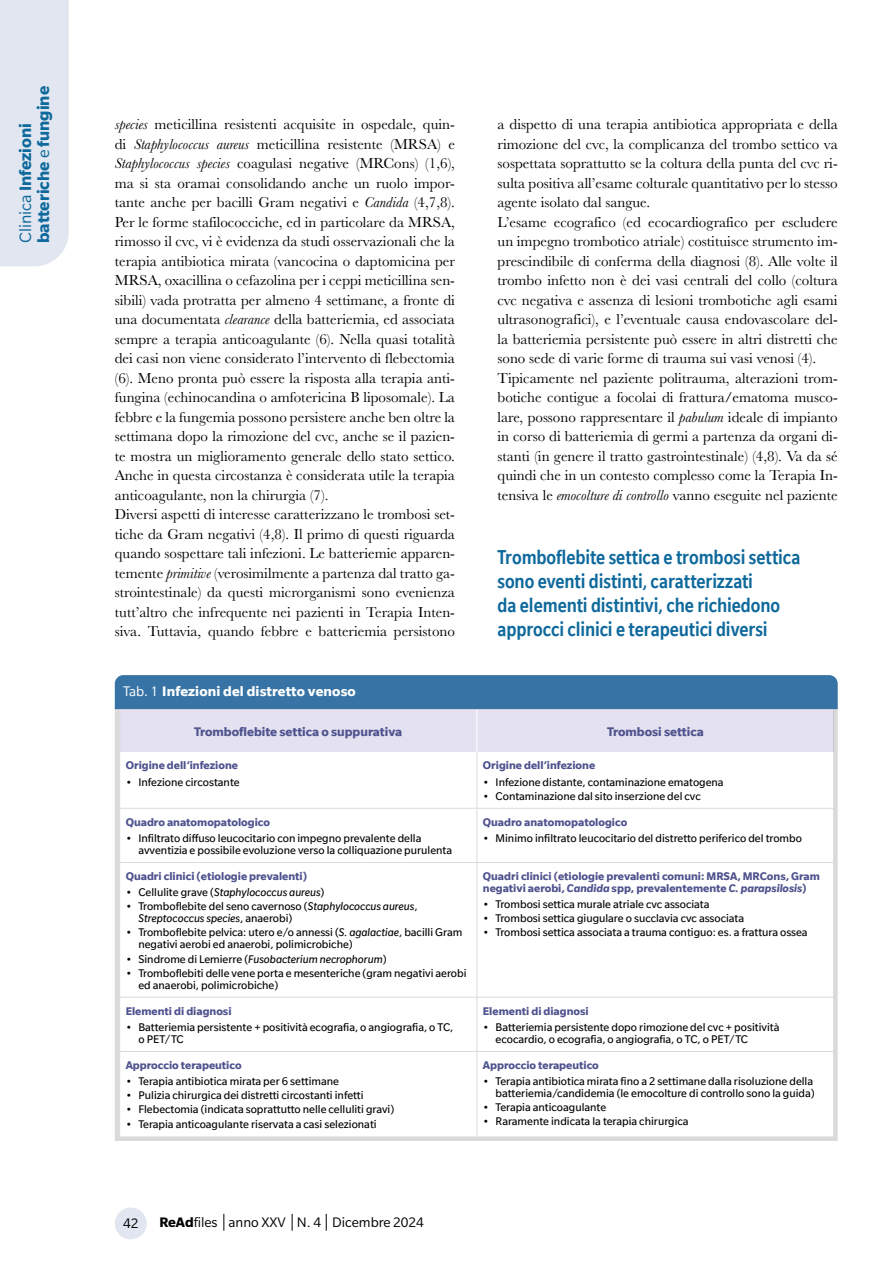
<style>
.page{position:relative;width:893px;height:1263px;background:#fff}
.page>*{position:absolute;margin:0;border:0;box-sizing:border-box;transform-origin:0 0}
.t1{font:500 condensed 21.75px/24px "Slate";letter-spacing:-.005em;color:#0e699c}
.t2{font:700 18px/18px "Slate Std";color:#0e699c}
.t3{font:15px/19.5px "Baskerville";color:#000}
.t4{font:700 15px "Slate";letter-spacing:.01em;color:#fff}
.t5{font:15px "Slate Std";color:#000}
.t6{font:15px "Slate";color:#000}
.t7{font:700 13.5px "Slate";color:#4f538e}
.t8{font:12px/12px "Slate";color:#000}
.t9{font:700 12px/12px "Slate";color:#4f538e}
.t10{font:italic 12px "Slate";color:#000}
.s1{font-weight:400}
.s2{font-style:italic}
.s3{font-style:normal}
.s4{font-weight:700}
</style>
<div class="page">
<div style="left:0;top:0;width:69px;height:266px;background:#e1e6f0"></div>
<div style="left:115px;top:1207px;width:32px;height:32px;background:#e1e6f0;border-radius:50%"></div>
<svg style="left:224px;top:1214px;width:1px;height:17px"></svg>
<svg style="left:292px;top:1214px;width:1px;height:17px"></svg>
<svg style="left:326px;top:1214px;width:1px;height:17px"></svg>
<hr style="left:119px;top:808px;width:358px;height:1px;background:#dadada">
<hr style="left:119px;top:862px;width:358px;height:1px;background:#dadada">
<hr style="left:119px;top:997px;width:358px;height:1px;background:#dadada">
<hr style="left:119px;top:1051px;width:358px;height:1px;background:#dadada">
<hr style="left:476px;top:752px;width:1px;height:56px;background:#dadada">
<hr style="left:477px;top:808px;width:357px;height:1px;background:#dadada">
<hr style="left:476px;top:809px;width:1px;height:53px;background:#dadada">
<hr style="left:477px;top:862px;width:357px;height:1px;background:#dadada">
<hr style="left:476px;top:863px;width:1px;height:134px;background:#dadada">
<hr style="left:477px;top:997px;width:357px;height:1px;background:#dadada">
<hr style="left:476px;top:998px;width:1px;height:53px;background:#dadada">
<hr style="left:477px;top:1051px;width:357px;height:1px;background:#dadada">
<hr style="left:476px;top:1052px;width:1px;height:84px;background:#dadada">
<div style="left:115px;top:705px;width:723px;height:436px;border:4px solid #dadada"></div>
<svg style="left:115px;top:675px;width:723px;height:77px;background:#97b0cf"></svg>
<p class="t2" style="left:16px;top:243px;width:159px;rotate:-90deg"><span class="s1">Clinica</span> Infezioni batteriche <span class="s1">e</span> fungine</p>
<p class="t3" style="left:115px;top:115px;width:342px"><span class="s2">species</span> meticillina resistenti acquisite in ospedale, quin&shy;di <span class="s2">Staphylococcus aureus</span> meticillina resistente (MRSA) e <span class="s2">Staphylococcus species</span> coagulasi negative (MRCons) (1,6), ma si sta oramai consolidando anche un ruolo impor&shy;tante anche per bacilli Gram negativi e <span class="s2">Candida</span> (4,7,8).<br>Per le forme stafilococciche, ed in particolare da MRSA, rimosso il cvc, vi è evidenza da studi osservazionali che la terapia antibiotica mirata (vancocina o daptomicina per MRSA, oxacillina o cefazolina per i ceppi meticillina sen&shy;sibili) vada protratta per almeno 4 settimane, a fronte di una documentata <span class="s2">clearance</span> della batteriemia, ed associata sempre a terapia anticoagulante (6). Nella quasi totalità dei casi non viene considerato l’intervento di flebectomia (6). Meno pronta può essere la risposta alla terapia anti&shy;fungina (echinocandina o amfotericina B liposomale). La febbre e la fungemia possono persistere anche ben oltre la settimana dopo la rimozione del cvc, anche se il pazien&shy;te mostra un miglioramento generale dello stato settico.<br>Anche in questa circostanza è considerata utile la terapia anticoagulante, non la chirurgia (7).<br>Diversi aspetti di interesse caratterizzano le trombosi set&shy;tiche da Gram negativi (4,8). Il primo di questi riguarda quando sospettare tali infezioni. Le batteriemie apparen&shy;temente <span class="s2">primitive</span> (verosimilmente a partenza dal tratto ga&shy;strointestinale) da questi microrganismi sono evenienza tutt’altro che infrequente nei pazienti in Terapia Inten&shy;siva. Tuttavia, quando febbre e batteriemia persistono</p>
<p class="t3" style="left:497px;top:115px;width:342px">a dispetto di una terapia antibiotica appropriata e della rimozione del cvc, la complicanza del trombo settico va sospettata soprattutto se la coltura della punta del cvc ri&shy;sulta positiva all’esame colturale quantitativo per lo stesso agente isolato dal sangue.<br>L’esame ecografico (ed ecocardiografico per escludere un impegno trombotico atriale) costituisce strumento im&shy;prescindibile di conferma della diagnosi (8). Alle volte il trombo infetto non è dei vasi centrali del collo (coltura cvc negativa e assenza di lesioni trombotiche agli esami ultrasonografici), e l’eventuale causa endovascolare del&shy;la batteriemia persistente può essere in altri distretti che sono sede di varie forme di trauma sui vasi venosi (4).<br>Tipicamente nel paziente politrauma, alterazioni trom&shy;botiche contigue a focolai di frattura/ematoma musco&shy;lare, possono rappresentare il <span class="s2">pabulum</span> ideale di impianto in corso di batteriemia di germi a partenza da organi di&shy;stanti (in genere il tratto gastrointestinale) (4,8). Va da sé quindi che in un contesto complesso come la Terapia In&shy;tensiva le <span class="s2">emocolture di controllo</span> vanno eseguite nel paziente</p>
<h1 class="t1" style="left:497px;top:545px;width:304px">Tromboflebite settica e trombosi settica sono eventi distinti, caratterizzati<br>da elementi distintivi, che richiedono approcci clinici e terapeutici diversi</h1>
<p class="t4" style="left:123px;top:683px;width:234px"><span class="s1">Tab. 1</span> Infezioni del distretto venoso</p>
<p class="t7" style="left:194px;top:724px;width:209px">Tromboflebite settica o suppurativa</p>
<p class="t7" style="left:607px;top:724px;width:98px">Trombosi settica</p>
<p class="t9" style="left:126px;top:759px;width:114px">Origine dell’infezione</p>
<p class="t8" style="left:126px;top:776px;width:115px">• Infezione circostante</p>
<p class="t9" style="left:483px;top:759px;width:114px">Origine dell’infezione</p>
<p class="t8" style="left:483px;top:776px;width:242px">• Infezione distante, contaminazione ematogena</p>
<p class="t8" style="left:483px;top:790px;width:219px">• Contaminazione dal sito inserzione del cvc</p>
<p class="t9" style="left:126px;top:816px;width:146px">Quadro anatomopatologico</p>
<p class="t8" style="left:138px;top:832px;width:315px;text-indent:-13px">• Infiltrato diffuso leucocitario con impegno prevalente della avventizia e possibile evoluzione verso la colliquazione purulenta</p>
<p class="t9" style="left:126px;top:870px;width:183px">Quadri clinici (etiologie prevalenti)</p>
<p class="t10" style="left:126px;top:886px;width:200px"><span class="s3">• Cellulite grave (</span>Staphylococcus aureus<span class="s3">)</span></p>
<p class="t8" style="left:138px;top:900px;width:281px;text-indent:-13px">• Tromboflebite del seno cavernoso (<span class="s2">Staphylococcus aureus</span>,<br><span class="s2">Streptococcus species</span>, anaerobi)</p>
<p class="t8" style="left:138px;top:926px;width:325px;text-indent:-13px">• Tromboflebite pelvica: utero e/o annessi (<span class="s2">S. agalactiae</span>, bacilli Gram negativi aerobi ed anaerobi, polimicrobiche)</p>
<p class="t10" style="left:126px;top:952px;width:262px"><span class="s3">• Sindrome di Lemierre (</span>Fusobacterium necrophorum<span class="s3">)</span></p>
<p class="t8" style="left:138px;top:967px;width:330px;text-indent:-13px">• Tromboflebiti delle vene porta e mesenteriche (gram negativi aerobi ed anaerobi, polimicrobiche)</p>
<p class="t9" style="left:126px;top:1005px;width:107px">Elementi di diagnosi</p>
<p class="t8" style="left:138px;top:1021px;width:316px;text-indent:-13px">• Batteriemia persistente + positività ecografia, o angiografia, o TC, o PET/TC</p>
<p class="t9" style="left:126px;top:1059px;width:118px">Approccio terapeutico</p>
<p class="t8" style="left:126px;top:1075px;width:215px">• Terapia antibiotica mirata per 6 settimane</p>
<p class="t8" style="left:126px;top:1089px;width:239px">• Pulizia chirurgica dei distretti circostanti infetti</p>
<p class="t8" style="left:126px;top:1103px;width:270px">• Flebectomia (indicata soprattutto nelle celluliti gravi)</p>
<p class="t8" style="left:126px;top:1117px;width:252px">• Terapia anticoagulante riservata a casi selezionati</p>
<p class="t9" style="left:483px;top:816px;width:146px">Quadro anatomopatologico</p>
<p class="t8" style="left:483px;top:832px;width:321px">• Minimo infiltrato leucocitario del distretto periferico del trombo</p>
<p class="t9" style="left:483px;top:870px;width:339px">Quadri clinici (etiologie prevalenti comuni: MRSA, MRCons, Gram negativi aerobi, <span class="s2">Candida</span> spp, prevalentemente <span class="s2">C. parapsilosis</span>)</p>
<p class="t8" style="left:483px;top:898px;width:228px">• Trombosi settica murale atriale cvc associata</p>
<p class="t8" style="left:483px;top:912px;width:263px">• Trombosi settica giugulare o succlavia cvc associata</p>
<p class="t8" style="left:483px;top:926px;width:326px">• Trombosi settica associata a trauma contiguo: es. a frattura ossea</p>
<p class="t9" style="left:483px;top:1005px;width:107px">Elementi di diagnosi</p>
<p class="t8" style="left:496px;top:1021px;width:285px;text-indent:-13px">• Batteriemia persistente dopo rimozione del cvc + positività ecocardio, o ecografia, o angiografia, o TC, o PET/TC</p>
<p class="t9" style="left:483px;top:1059px;width:118px">Approccio terapeutico</p>
<p class="t8" style="left:483px;top:1075px;width:333px;text-align:right">• Terapia antibiotica mirata fino a 2 settimane dalla risoluzione della batteriemia/candidemia (le emocolture di controllo sono la guida)</p>
<p class="t8" style="left:483px;top:1101px;width:125px">• Terapia anticoagulante</p>
<p class="t8" style="left:483px;top:1115px;width:207px">• Raramente indicata la terapia chirurgica</p>
<p class="t6" style="left:123px;top:1215px;width:17px">42</p>
<p class="t5" style="left:159px;top:1214px;width:266px"><span class="s4">ReAd</span>files anno XXV N. 4 Dicembre 2024</p>
</div>
